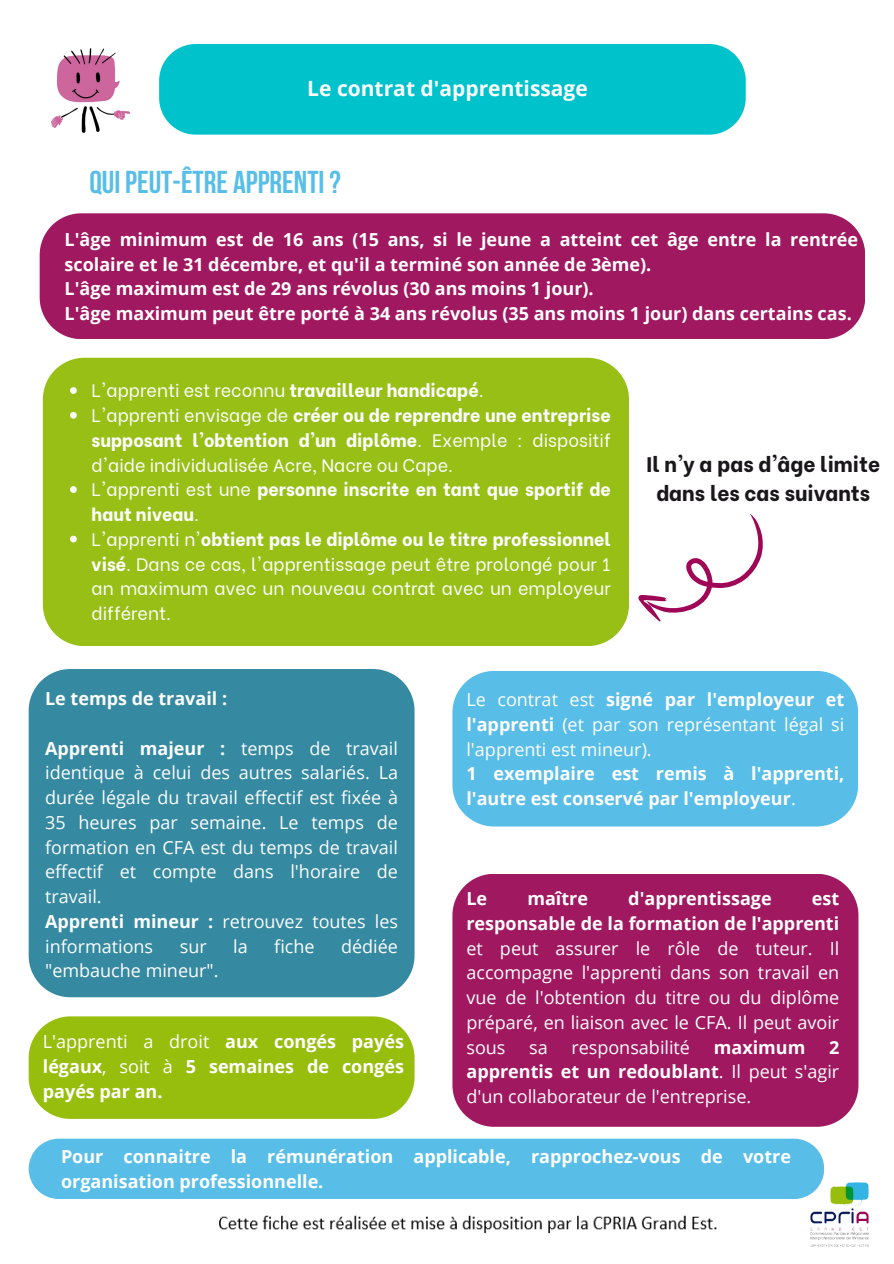
<style>
.page{position:relative;width:894px;height:1264px;background:#fff}
.page>*{position:absolute;margin:0;border:0;box-sizing:border-box;transform-origin:0 0}
.t1{font:700 31.5px "Bebas Neue";color:#58bee8}
.t2{font:800 21px/29.2px "Be Vietnam";color:#1a171b;text-align:center}
.t3{font:700 21px "Open Sans";color:#fcfdfd}
.t4{font:18px/24.8px "Open Sans";color:#fefefe;text-align:justify}
.t5{font:18px/24.8px "Be Vietnam";color:#fcfdfd;text-align:justify}
.t6{font:700 18px/24.8px "Open Sans";color:#fefefe}
.t7{font:18px/24.8px "Open Sans";color:#fcfdfd;text-align:justify}
.t8{font:700 18px/24.8px "Open Sans";color:#fff;text-align:justify}
.t9{font:800 18px/24.8px "Be Vietnam";color:#fcfdfd}
.t10{font:700 18px "Open Sans";color:#fcfdfd}
.s1{font-weight:800}
.s2{font-weight:400}
.s3{font-weight:700}
</style>
<div class="page">
<img style="left:219px;top:1215px;width:498px;height:19px">
<img style="left:810px;top:1182px;width:58px;height:64px">
<div style="left:43px;top:358px;width:585px;height:288px;background:#98bf15"></div>
<div style="left:40px;top:213px;width:824px;height:126px;background:#a01860"></div>
<div style="left:159px;top:44px;width:586px;height:91px;background:#00c2cb"></div>
<img style="left:51px;top:48px;width:80px;height:85px">
<div style="left:452px;top:671px;width:405px;height:155px;background:#58bee8"></div>
<svg style="left:638px;top:514px;width:125px;height:107px"></svg>
<svg style="left:70px;top:387px;width:7px;height:7px"></svg>
<svg style="left:70px;top:412px;width:7px;height:6px"></svg>
<svg style="left:70px;top:486px;width:7px;height:7px"></svg>
<svg style="left:70px;top:535px;width:7px;height:7px"></svg>
<div style="left:29px;top:669px;width:385px;height:328px;background:#3589a1"></div>
<div style="left:452px;top:874px;width:406px;height:252px;background:#a01860"></div>
<div style="left:29px;top:1016px;width:385px;height:102px;background:#97be0d"></div>
<div style="left:29px;top:1138px;width:795px;height:60px;background:#58bee8"></div>
<h1 class="t3" style="left:307px;top:74px;width:282px">Le contrat d'apprentissage</h1>
<p class="t1" style="left:89px;top:169px;width:253px">QUIPEUT-ÊTRE APPRENTI?</p>
<h3 class="t6" style="left:64px;top:226px;width:794px">L'âge minimum est de 16 ans (15 ans, si le jeune a atteint cet âge entre la rentrée scolaire et le 31 décembre, et qu'il a terminé son année de 3ème).<br>L'âge maximum est de 29 ans révolus (30 ans moins 1 jour).<br>L'âge maximum peut être porté à 34 ans révolus (35 ans moins 1 jour) dans certains cas.</h3>
<p class="t5" style="left:92px;top:376px;width:393px">L'apprenti est reconnu <span class="s1">travailleur handicapé</span>.</p>
<p class="t5" style="left:92px;top:401px;width:520px">L'apprenti envisage de <span class="s1">créer ou de reprendre une entreprise supposant l'obtention d'un diplôme</span>. Exemple : dispositif d'aide individualisée Acre, Nacre ou Cape.</p>
<p class="t9" style="left:92px;top:475px;width:520px"><span class="s2">L'apprenti est une</span> personne inscrite en tant que sportif de haut niveau<span class="s2">.</span></p>
<h2 class="t5" style="left:92px;top:525px;width:520px">L'apprenti n'<span class="s1">obtient pas le diplôme ou le titre professionnel visé</span>. Dans ce cas, l'apprentissage peut être prolongé pour 1 an maximum avec un nouveau contrat avec un employeur différent.</h2>
<p class="t2" style="left:646px;top:447px;width:235px">Il n'y a pas d'âge limite dans les cas suivants</p>
<p class="t10" style="left:45px;top:685px;width:183px">Le temps de travail :</p>
<p class="t7" style="left:45px;top:735px;width:354px"><span class="s3">Apprenti majeur :</span> temps de travail identique à celui des autres salariés. La durée légale du travail effectif est fixée à 35 heures par semaine. Le temps de formation en CFA est du temps de travail effectif et compte dans l'horaire de travail.</p>
<p class="t7" style="left:45px;top:908px;width:354px"><span class="s3">Apprenti mineur :</span> retrouvez toutes les informations</p>
<p class="t7" style="left:180px;top:933px;width:28px">sur</p>
<p class="t7" style="left:233px;top:933px;width:16px">la</p>
<p class="t7" style="left:274px;top:933px;width:42px">fiche</p>
<p class="t7" style="left:341px;top:933px;width:58px">dédiée</p>
<p class="t7" style="left:45px;top:958px;width:175px">"embauche mineur".</p>
<p class="t8" style="left:43px;top:1028px;width:362px"><span class="s2">L'apprenti a droit</span> aux congés payés légaux<span class="s2">, soit à</span> 5 semaines de congés payés par an.</p>
<h3 class="t4" style="left:466px;top:686px;width:379px">Le contrat est <span class="s3">signé par l'employeur et l'apprenti</span> (et par son représentant légal si l'apprenti est mineur).</h3>
<p class="t6" style="left:466px;top:761px;width:379px">1 exemplaire est remis à l'apprenti, l'autre est conservé par l'employeur<span class="s2">.</span></p>
<p class="t6" style="left:466px;top:885px;width:22px">Le</p>
<p class="t6" style="left:527px;top:885px;width:62px">maître</p>
<p class="t6" style="left:628px;top:885px;width:145px">d'apprentissage</p>
<p class="t4" style="left:466px;top:885px;width:374px;text-indent:345px"><span class="s3">est responsable de la formation de l'apprenti </span>et peut assurer le rôle de tuteur. Il accompagne l'apprenti dans son travail en vue de l'obtention du titre ou du diplôme préparé, en liaison avec le CFA. Il peut avoir sous</p>
<p class="t4" style="left:529px;top:1034px;width:20px">sa</p>
<p class="t4" style="left:571px;top:1034px;width:120px">responsabilité</p>
<p class="t6" style="left:713px;top:1034px;width:93px">maximum</p>
<p class="t4" style="left:466px;top:1034px;width:374px;text-indent:362px"><span class="s3">2 apprentis et un redoublant</span>. Il peut s'agir d'un collaborateur de l'entreprise.</p>
<h3 class="t8" style="left:61px;top:1143px;width:731px">Pour connaitre la rémunération applicable, rapprochez-vous de votre organisation professionnelle.</h3>
</div>
